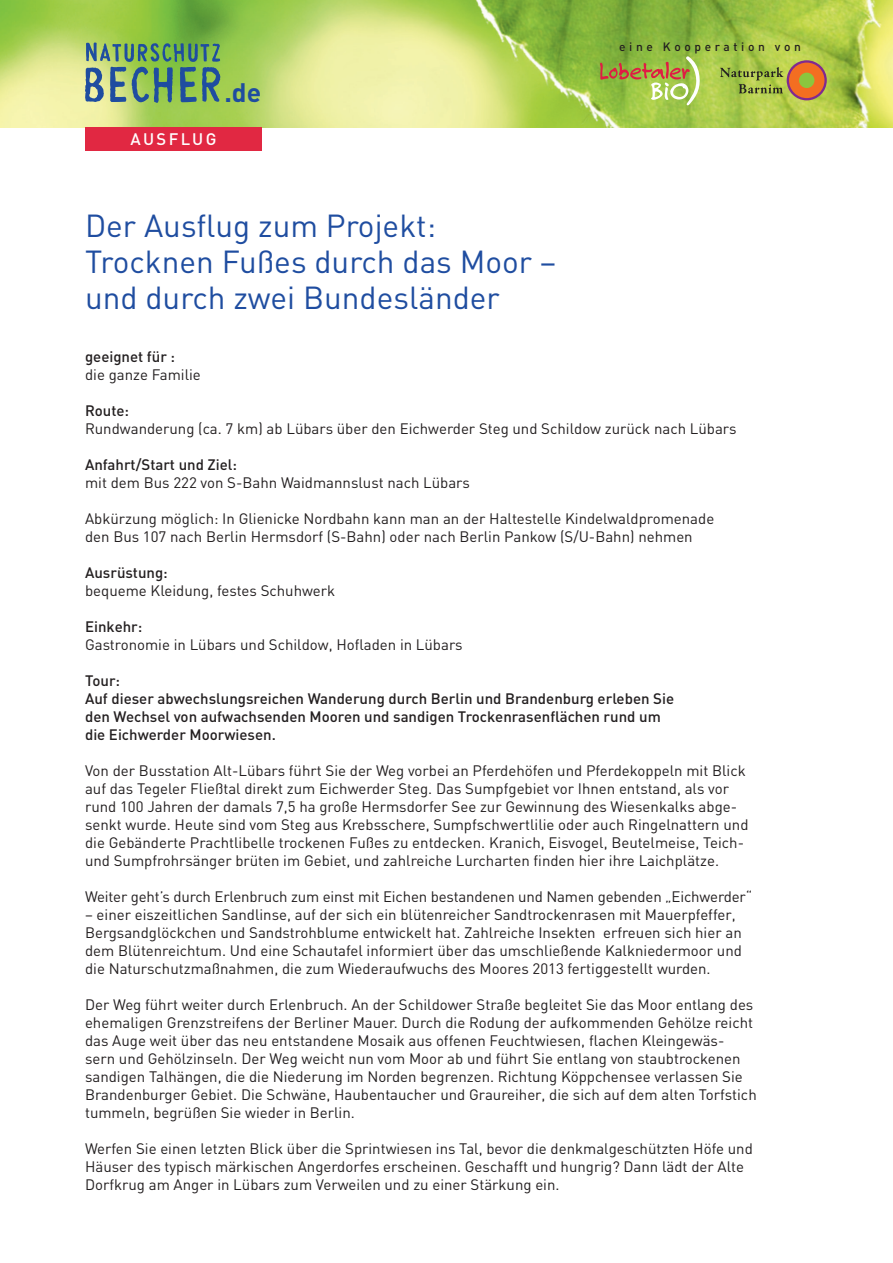
<style>
.page{position:relative;width:893px;height:1263px;background:#fff}
.page>*{position:absolute;margin:0;border:0;box-sizing:border-box;transform-origin:0 0}
.t1{font:31.5px/36px "DIN";color:#1f4da0}
.t2{font:700 26.4px "DIN";color:#1f4da0}
.t3{font:500 16.5px "DIN";letter-spacing:.14em;color:#fff}
.t4{font:15px/18px "DIN";color:#231f20}
.t5{font:500 15px/18px "DIN";color:#231f20}
.t6{font:500 12px "DIN";letter-spacing:.3em;color:#231f20}
</style>
<div class="page">
<img style="left:0;top:0;width:893px;height:128px">
<div style="left:85px;top:128px;width:177px;height:23px;background:#e12842"></div>
<svg style="left:85px;top:43px;width:135px;height:60px;background:#729e73"></svg>
<svg style="left:600px;top:56px;width:100px;height:49px;background:#a6b655"></svg>
<svg style="left:787px;top:60px;width:40px;height:40px"></svg>
<div style="left:789px;top:63px;width:35px;height:35px;background:#f36e21;border-radius:50%"></div>
<div style="left:799px;top:73px;width:15px;height:15px;background:#8bc63e;border-radius:50%"></div>
<svg style="left:720px;top:67px;width:63px;height:26px;background:#92aa43"></svg>
<h2 class="t2" style="left:224px;top:75px;width:38px">.de</h2>
<p class="t3" style="left:131px;top:128px;width:87px">AUSFLUG</p>
<h1 class="t1" style="left:85px;top:208px;width:473px">Der Ausflug zum Projekt:<br>Trocknen Fußes durch das Moor – und durch zwei Bundesländer</h1>
<p class="t6" style="left:619px;top:39px;width:183px">eine Kooperation von</p>
<p class="t5" style="left:85px;top:347px;width:92px">geeignet für :</p>
<p class="t4" style="left:85px;top:365px;width:117px">die ganze Familie</p>
<p class="t5" style="left:85px;top:401px;width:46px">Route:</p>
<p class="t4" style="left:85px;top:419px;width:653px">Rundwanderung (ca. 7 km) ab Lübars über den Eichwerder Steg und Schildow zurück nach Lübars</p>
<p class="t5" style="left:85px;top:455px;width:154px">Anfahrt/Start und Ziel:</p>
<p class="t4" style="left:85px;top:473px;width:386px">mit dem Bus 222 von S-Bahn Waidmannslust nach Lübars</p>
<p class="t4" style="left:85px;top:509px;width:631px">Abkürzung möglich: In Glienicke Nordbahn kann man an der Haltestelle Kindelwaldpromenade den Bus 107 nach Berlin Hermsdorf (S-Bahn) oder nach Berlin Pankow (S/U-Bahn) nehmen</p>
<p class="t5" style="left:85px;top:563px;width:84px">Ausrüstung:</p>
<p class="t4" style="left:85px;top:581px;width:252px">bequeme Kleidung, festes Schuhwerk</p>
<p class="t5" style="left:85px;top:617px;width:59px">Einkehr:</p>
<p class="t4" style="left:85px;top:635px;width:379px">Gastronomie in Lübars und Schildow, Hofladen in Lübars</p>
<p class="t5" style="left:85px;top:671px;width:591px">Tour:<br>Auf dieser abwechslungsreichen Wanderung durch Berlin und Brandenburg erleben Sie den Wechsel von aufwachsenden Mooren und sandigen Trockenrasenflächen rund um die Eichwerder Moorwiesen.</p>
<p class="t4" style="left:85px;top:761px;width:665px">Von der Busstation Alt-Lübars führt Sie der Weg vorbei an Pferdehöfen und Pferdekoppeln mit Blick auf das Tegeler Fließtal direkt zum Eichwerder Steg. Das Sumpfgebiet vor Ihnen entstand, als vor rund 100 Jahren der damals 7,5 ha große Hermsdorfer See zur Gewinnung des Wiesenkalks abge&shy;senkt wurde. Heute sind vom Steg aus Krebsschere, Sumpfschwertlilie oder auch Ringelnattern und die Gebänderte Prachtlibelle trockenen Fußes zu entdecken. Kranich, Eisvogel, Beutelmeise, Teich&shy;und Sumpfrohrsänger brüten im Gebiet, und zahlreiche Lurcharten finden hier ihre Laichplätze.</p>
<p class="t4" style="left:85px;top:887px;width:669px">Weiter geht’s durch Erlenbruch zum einst mit Eichen bestandenen und Namen gebenden „Eichwerder“</p>
<p class="t4" style="left:85px;top:905px;width:658px">– einer eiszeitlichen Sandlinse, auf der sich ein blütenreicher Sandtrockenrasen mit Mauerpfeffer, Bergsandglöckchen und Sandstrohblume entwickelt hat. Zahlreiche Insekten erfreuen sich hier an dem Blütenreichtum. Und eine Schautafel informiert über das umschließende Kalkniedermoor und die Naturschutzmaßnahmen, die zum Wiederaufwuchs des Moores 2013 fertiggestellt wurden.</p>
<p class="t4" style="left:85px;top:995px;width:673px">Der Weg führt weiter durch Erlenbruch. An der Schildower Straße begleitet Sie das Moor entlang des ehemaligen Grenzstreifens der Berliner Mauer. Durch die Rodung der aufkommenden Gehölze reicht das Auge weit über das neu entstandene Mosaik aus offenen Feuchtwiesen, flachen Kleingewäs&shy;sern und Gehölzinseln. Der Weg weicht nun vom Moor ab und führt Sie entlang von staubtrockenen sandigen Talhängen, die die Niederung im Norden begrenzen. Richtung Köppchensee verlassen Sie Brandenburger Gebiet. Die Schwäne, Haubentaucher und Graureiher, die sich auf dem alten Torfstich tummeln, begrüßen Sie wieder in Berlin.</p>
<p class="t4" style="left:85px;top:1139px;width:669px">Werfen Sie einen letzten Blick über die Sprintwiesen ins Tal, bevor die denkmalgeschützten Höfe und<br>Häuser des typisch märkischen Angerdorfes erscheinen. Geschafft und hungrig? Dann lädt der Alte<br>Dorfkrug am Anger in Lübars zum Verweilen und zu einer Stärkung ein.</p>
</div>
